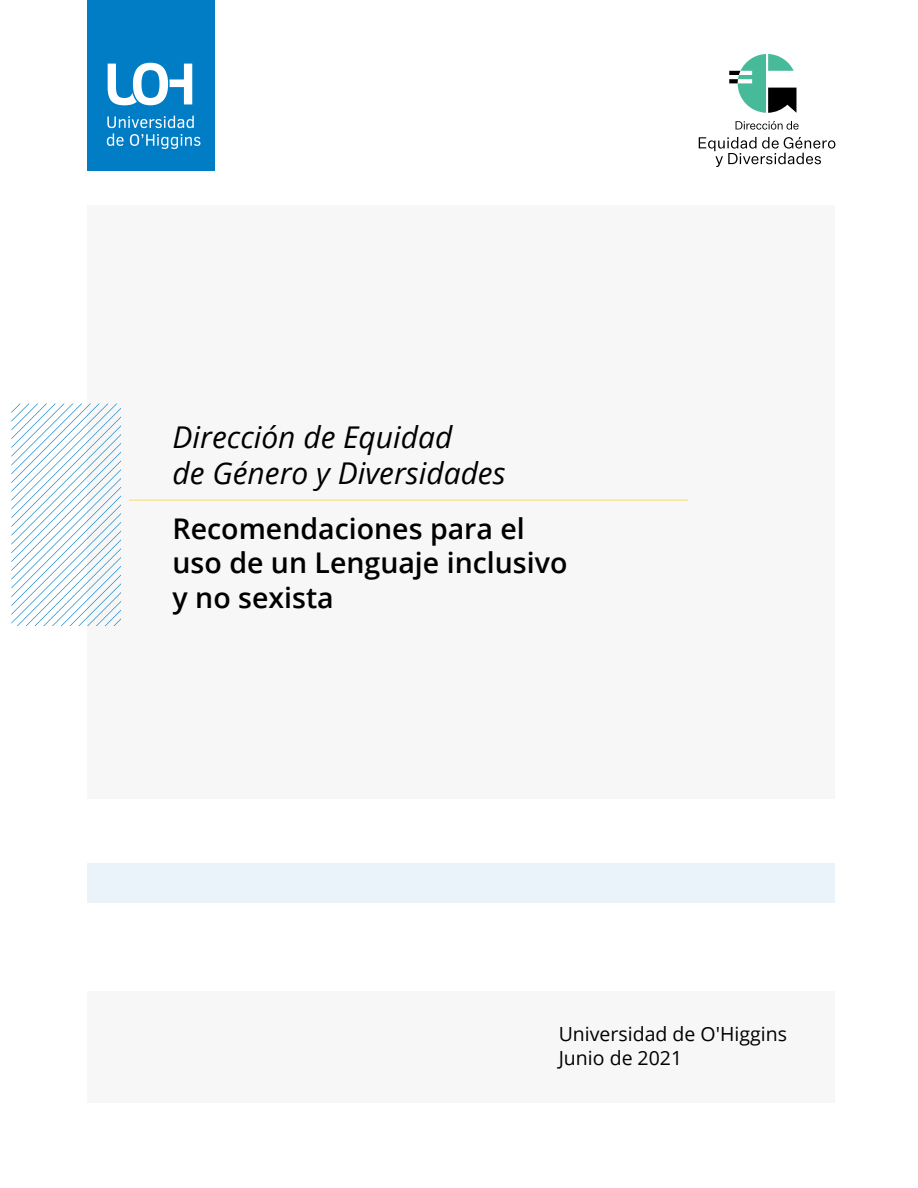
<style>
.page{position:relative;width:918px;height:1188px;background:#fff}
.page>*{position:absolute;margin:0;border:0;box-sizing:border-box;transform-origin:0 0}
.t1{font:italic 30px/36px "Open Sans";color:#000}
.t2{font:600 28.5px/34.2px "Open Sans";color:#000}
.t3{font:19.5px/23.4px "Open Sans";color:#000}
</style>
<div class="page">
<div style="left:87px;top:992px;width:748px;height:111px;background:#f7f7f7"></div>
<div style="left:87px;top:205px;width:748px;height:594px;background:#f7f7f7"></div>
<div style="left:87px;top:863px;width:748px;height:40px;background:#ebf3fa"></div>
<svg style="left:11px;top:404px;width:110px;height:222px"></svg>
<hr style="left:129px;top:500px;width:559px;height:1px;background:#f5d84d">
<div style="left:87px;top:0;width:128px;height:170px;background:#007dc5"></div>
<svg style="left:108px;top:63px;width:84px;height:42px"></svg>
<svg style="left:107px;top:116px;width:93px;height:33px"></svg>
<svg style="left:729px;top:54px;width:67px;height:59px"></svg>
<svg style="left:736px;top:121px;width:63px;height:9px"></svg>
<svg style="left:699px;top:137px;width:136px;height:30px"></svg>
<p class="t1" style="left:173px;top:418px;width:335px">Dirección de Equidad<br>de Género y Diversidades</p>
<p class="t2" style="left:173px;top:511px;width:396px">Recomendaciones para el uso de un Lenguaje inclusivo y no sexista</p>
<p class="t3" style="left:559px;top:1022px;width:230px">Universidad de O'Higgins<br>Junio de 2021</p>
</div>
